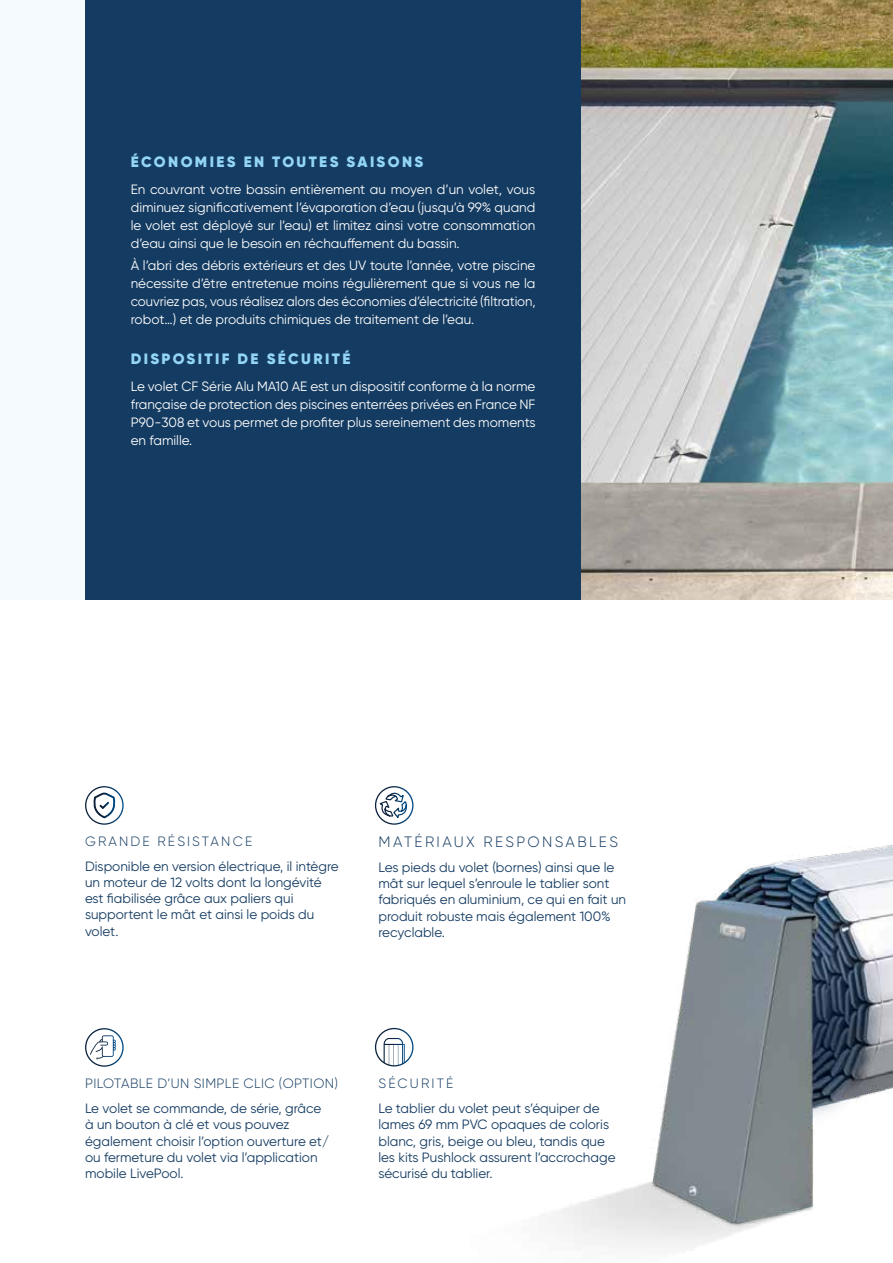
<style>
.page{position:relative;width:893px;height:1263px;background:#fff}
.page>*{position:absolute;margin:0;border:0;box-sizing:border-box;transform-origin:0 0}
.t1{font:900 15px "Gilroy";letter-spacing:.16em;color:#93d5f6}
.t2{font:300 15px "Gilroy";letter-spacing:.16em;color:#143b61}
.t3{font:13.5px/18px "Gilroy";color:#fff;text-align:justify}
.t4{font:13.5px/16.2px "Gilroy";color:#143b61}
.t5{font:300 13.5px "Gilroy";letter-spacing:.03em;color:#143b61}
.t6{font:300 13.5px "Gilroy";letter-spacing:.16em;color:#143b61}
</style>
<div class="page">
<div style="left:0;top:0;width:893px;height:600px;background:#f4fafe"></div>
<div style="left:85px;top:0;width:496px;height:600px;background:#143b61"></div>
<div style="left:85px;top:786px;width:39px;height:39px;border:1px solid #fff;border-radius:50%"></div>
<svg style="left:90px;top:1035px;width:26px;height:24px"></svg>
<div style="left:85px;top:1028px;width:39px;height:39px;border:1px solid #fff;border-radius:50%"></div>
<svg style="left:94px;top:792px;width:21px;height:26px"></svg>
<img style="left:374px;top:786px;width:519px;height:461px">
<img style="left:581px;top:0;width:312px;height:600px">
<p class="t1" style="left:131px;top:152px;width:294px">ÉCONOMIES EN TOUTES SAISONS</p>
<p class="t3" style="left:131px;top:180px;width:406px">En couvrant votre bassin entièrement au moyen d’un volet, vous diminuez significativement l’évaporation d’eau (jusqu’à 99% quand le volet est déployé sur l’eau) et limitez ainsi votre consommation d’eau ainsi que le besoin en réchauffement du bassin.</p>
<p class="t3" style="left:131px;top:256px;width:406px">À l’abri des débris extérieurs et des UV toute l’année, votre piscine nécessite d’être entretenue moins régulièrement que si vous ne la couvriez pas, vous réalisez alors des économies d’électricité (filtration, robot…) et de produits chimiques de traitement de l’eau.</p>
<p class="t1" style="left:131px;top:349px;width:221px">DISPOSITIF DE SÉCURITÉ</p>
<p class="t3" style="left:131px;top:377px;width:406px">Le volet CF Série Alu MA10 AE est un dispositif conforme à la norme française de protection des piscines enterrées privées en France NF P90-308 et vous permet de profiter plus sereinement des moments en famille.</p>
<p class="t6" style="left:85px;top:833px;width:169px">GRANDE RÉSISTANCE</p>
<p class="t4" style="left:85px;top:858px;width:255px">Disponible en version électrique, il intègre un moteur de 12 volts dont la longévité est fiabilisée grâce aux paliers qui supportent le mât et ainsi le poids du volet.</p>
<p class="t2" style="left:379px;top:833px;width:241px">MATÉRIAUX RESPONSABLES</p>
<p class="t4" style="left:378px;top:859px;width:249px">Les pieds du volet (bornes) ainsi que le mât sur lequel s’enroule le tablier sont fabriqués en aluminium, ce qui en fait un produit robuste mais également 100% recyclable.</p>
<p class="t5" style="left:85px;top:1075px;width:254px">PILOTABLE D’UN SIMPLE CLIC (OPTION)</p>
<p class="t4" style="left:85px;top:1100px;width:246px">Le volet se commande, de série, grâce à un bouton à clé et vous pouvez également choisir l’option ouverture et/ ou fermeture du volet via l’application mobile LivePool.</p>
<p class="t6" style="left:378px;top:1075px;width:76px">SÉCURITÉ</p>
<p class="t4" style="left:378px;top:1100px;width:239px">Le tablier du volet peut s’équiper de lames 69 mm PVC opaques de coloris blanc, gris, beige ou bleu, tandis que les kits Pushlock assurent l’accrochage sécurisé du tablier.</p>
</div>
